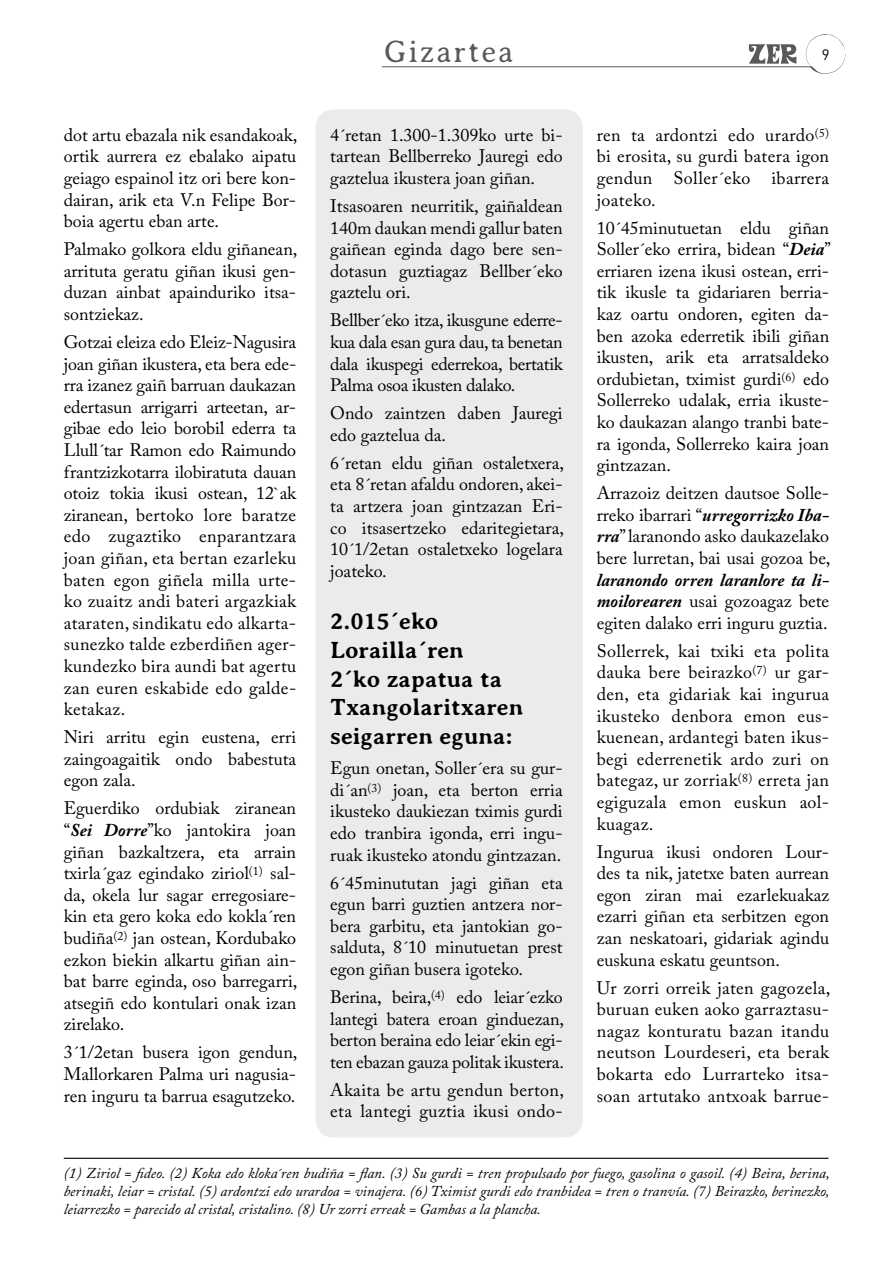
<style>
.page{position:relative;width:893px;height:1263px;background:#fff}
.page>*{position:absolute;margin:0;border:0;box-sizing:border-box;transform-origin:0 0}
.t1{font:300 31.5px "Averia Serif";letter-spacing:.06em;color:#58595b}
.t2{font:700 24px/28.8px "Averia Serif";color:#000}
.t3{font:18px/21.6px "Adobe Caslon Pro";color:#000;text-align:justify}
.t4{font:18px/21.6px "Adobe Caslon Pro";letter-spacing:.02em;color:#000}
.t5{font:italic 15px/18px "Adobe Caslon Pro";color:#000;text-align:justify}
.t6{font:15px "DIN";color:#000}
.s1{font-weight:700;font-style:italic}
</style>
<div class="page">
<hr style="left:382px;top:67px;width:429px;height:1px;background:#58595b">
<svg style="left:806px;top:34px;width:39px;height:40px"></svg>
<svg style="left:749px;top:44px;width:47px;height:20px"></svg>
<div style="left:316px;top:109px;width:267px;height:1028px;background:#ebebec;border-radius:18px"></div>
<hr style="left:64px;top:1158px;width:764px;height:1px;background:#000">
<p class="t3" style="left:64px;top:124px;width:235px">dot artu ebazala nik esandakoak, ortik aurrera ez ebalako aipatu geiago espainol itz ori bere kon&shy;dairan, arik eta V.n Felipe Bor&shy;boia agertu eban arte.</p>
<p class="t3" style="left:64px;top:238px;width:235px">Palmako golkora eldu giñanean, arrituta geratu giñan ikusi gen&shy;duzan ainbat apainduriko itsa&shy;sontziekaz.</p>
<p class="t3" style="left:64px;top:331px;width:234px">Gotzai eleiza edo Eleiz-Nagusira joan giñan ikustera, eta bera ede&shy;rra izanez gaiñ barruan daukazan edertasun arrigarri arteetan, ar&shy;gibae edo leio borobil ederra ta Llull´tar Ramon edo Raimundo frantzizkotarra ilobiratuta dauan otoiz tokia ikusi ostean, 12`ak ziranean, bertoko lore baratze edo zugaztiko enparantzara joan giñan, eta bertan ezarleku baten egon giñela milla urte&shy;ko zuaitz andi bateri argazkiak ataraten, sindikatu edo alkarta&shy;sunezko talde ezberdiñen ager&shy;kundezko bira aundi bat agertu zan euren eskabide edo galde&shy;ketakaz.</p>
<p class="t3" style="left:64px;top:726px;width:234px">Niri arritu egin eustena, erri zaingoagaitik ondo babestuta egon zala.</p>
<p class="t3" style="left:64px;top:797px;width:235px">Eguerdiko ordubiak ziranean “<span class="s1">Sei Dorre</span>”ko jantokira joan giñan bazkaltzera, eta arrain txirla´gaz egindako ziriol<sup>(1)</sup> sal&shy;da, okela lur sagar erregosiare&shy;kin eta gero koka edo kokla´ren budiña<sup>(2)</sup> jan ostean, Kordubako ezkon biekin alkartu giñan ain&shy;bat barre eginda, oso barregarri, atsegiñ edo kontulari onak izan zirelako.</p>
<p class="t3" style="left:64px;top:1041px;width:235px">3´1/2etan busera igon gendun, Mallorkaren Palma uri nagusia&shy;ren inguru ta barrua esagutzeko.</p>
<h1 class="t1" style="left:384px;top:34px;width:131px">Gizartea</h1>
<p class="t6" style="left:822px;top:45px;width:9px">9</p>
<p class="t3" style="left:330px;top:124px;width:234px">4´retan 1.300-1.309ko urte bi&shy;tartean Bellberreko Jauregi edo gaztelua ikustera joan giñan.</p>
<p class="t3" style="left:330px;top:195px;width:234px">Itsasoaren neurritik, gaiñaldean 140m daukan mendi gallur baten gaiñean eginda dago bere sen&shy;dotasun guztiagaz Bellber´eko gaztelu ori.</p>
<p class="t3" style="left:330px;top:309px;width:234px">Bellber´eko itza, ikusgune ederre&shy;kua dala esan gura dau, ta benetan dala ikuspegi ederrekoa, bertatik Palma osoa ikusten dalako.</p>
<p class="t3" style="left:330px;top:402px;width:234px">Ondo zaintzen daben Jauregi edo gaztelua da.</p>
<p class="t3" style="left:330px;top:452px;width:235px">6´retan eldu giñan ostaletxera, eta 8´retan afaldu ondoren, akei&shy;ta artzera joan gintzazan Eri&shy;co itsasertzeko edaritegietara, 10´1/2etan ostaletxeko logelara joateko.</p>
<h2 class="t2" style="left:330px;top:607px;width:195px">2.015´eko<br>Lorailla´ren<br>2´ko zapatua ta<br>Txangolaritxaren seigarren eguna:</h2>
<p class="t3" style="left:330px;top:757px;width:234px">Egun onetan, Soller´era su gur&shy;di´an<sup>(3)</sup> joan, eta berton erria ikusteko daukiezan tximis gurdi edo tranbira igonda, erri ingu&shy;ruak ikusteko atondu gintzazan.</p>
<p class="t3" style="left:330px;top:872px;width:234px">6´45minututan jagi giñan eta egun barri guztien antzera nor&shy;bera garbitu, eta jantokian go&shy;salduta, 8´10 minutuetan prest egon giñan busera igoteko.</p>
<p class="t3" style="left:330px;top:986px;width:235px">Berina, beira,<sup>(4)</sup> edo leiar´ezko lantegi batera eroan ginduezan, berton beraina edo leiar´ekin egi&shy;ten ebazan gauza politak ikustera.</p>
<p class="t4" style="left:330px;top:1079px;width:235px">Akaita be artu gendun berton, eta lantegi guztia ikusi ondo-</p>
<p class="t3" style="left:597px;top:124px;width:234px">ren ta ardontzi edo urardo<sup>(5) </sup>bi erosita, su gurdi batera igon gendun Soller´eko ibarrera joateko.</p>
<p class="t3" style="left:597px;top:217px;width:236px">10´45minutuetan eldu giñan Soller´eko errira, bidean “<span class="s1">Deia</span>” erriaren izena ikusi ostean, erri&shy;tik ikusle ta gidariaren berria&shy;kaz oartu ondoren, egiten da&shy;ben azoka ederretik ibili giñan ikusten, arik eta arratsaldeko ordubietan, tximist gurdi<sup>(6)</sup> edo Sollerreko udalak, erria ikuste&shy;ko daukazan alango tranbi bate&shy;ra igonda, Sollerreko kaira joan gintzazan.</p>
<p class="t3" style="left:597px;top:482px;width:235px">Arrazoiz deitzen dautsoe Solle&shy;rreko ibarrari “<span class="s1">urregorrizko Iba&shy;rra</span>” laranondo asko daukazelako bere lurretan, bai usai gozoa be,</p>
<p class="t3" style="left:597px;top:569px;width:234px"><span class="s1">laranondo orren laranlore ta li&shy;moilorearen</span> usai gozoagaz bete egiten dalako erri inguru guztia.</p>
<p class="t3" style="left:597px;top:640px;width:234px">Sollerrek, kai txiki eta polita dauka bere beirazko<sup>(7)</sup> ur gar&shy;den, eta gidariak kai ingurua ikusteko denbora emon eus&shy;kuenean, ardantegi baten ikus&shy;begi ederrenetik ardo zuri on bategaz, ur zorriak<sup>(8)</sup> erreta jan egiguzala emon euskun aol&shy;kuagaz.</p>
<p class="t3" style="left:597px;top:840px;width:234px">Ingurua ikusi ondoren Lour&shy;des ta nik, jatetxe baten aurrean egon ziran mai ezarlekuakaz ezarri giñan eta serbitzen egon zan neskatoari, gidariak agindu euskuna eskatu geuntson.</p>
<p class="t3" style="left:597px;top:976px;width:235px">Ur zorri orreik jaten gagozela, buruan euken aoko garraztasu&shy;nagaz konturatu bazan itandu neutson Lourdeseri, eta berak bokarta edo Lurrarteko itsa&shy;soan artutako antxoak barrue-</p>
<p class="t5" style="left:64px;top:1164px;width:767px">(1) Ziriol = fideo. (2) Koka edo kloka´ren budiña = flan. (3) Su gurdi = tren propulsado por fuego, gasolina o gasoil. (4) Beira, berina, berinaki, leiar = cristal. (5) ardontzi edo urardoa = vinajera. (6) Tximist gurdi edo tranbidea = tren o tranvía. (7) Beirazko, berinezko, leiarrezko = parecido al cristal, cristalino. (8) Ur zorri erreak = Gambas a la plancha.</p>
</div>
